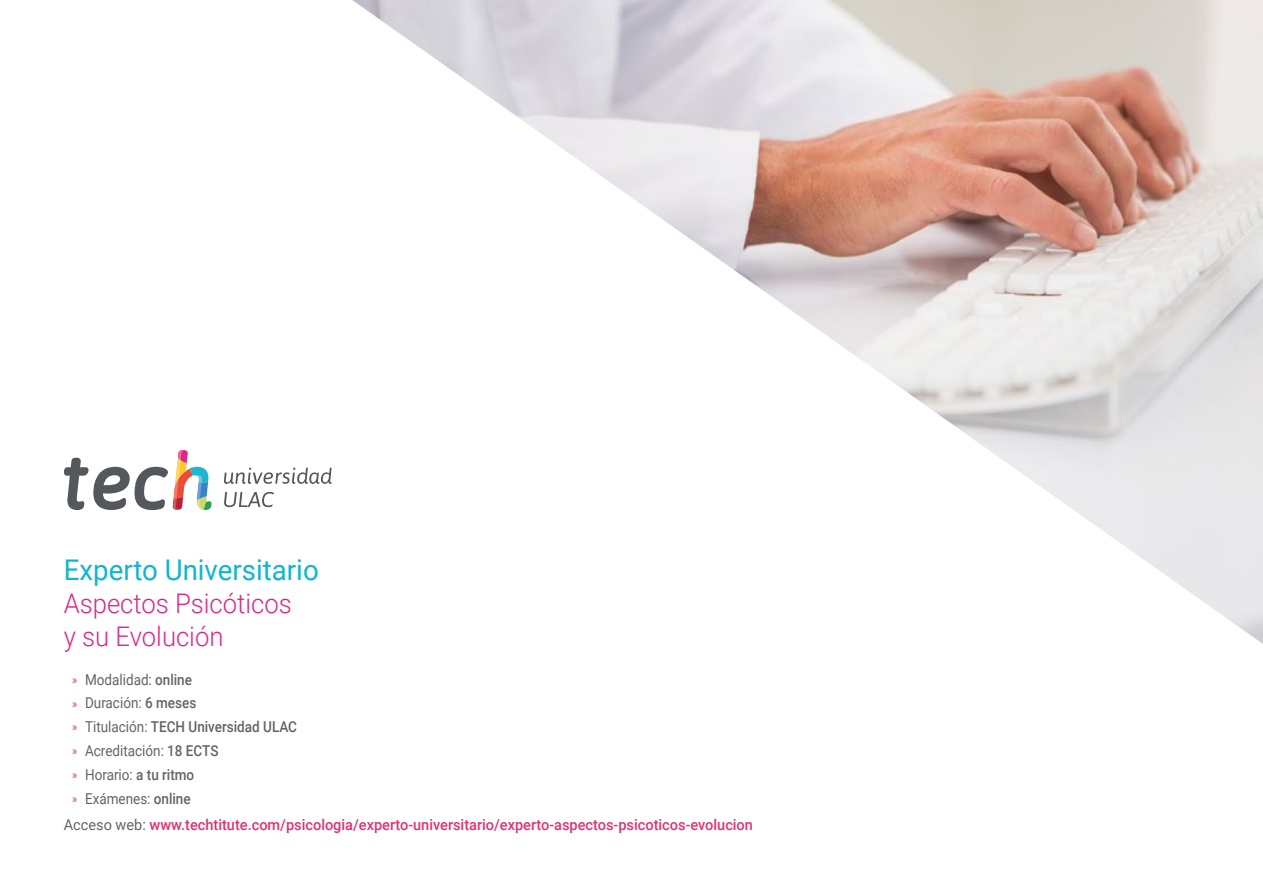
<style>
.page{position:relative;width:1263px;height:893px;background:#fff}
.page>*{position:absolute;margin:0;border:0;box-sizing:border-box;transform-origin:0 0}
.t1{font:28.5px "Roboto";color:#0fb6cf}
.t2{font:300 27px/33px "Roboto";color:#de2782;scale:.95 1}
.t3{font:15px/23.7px "Roboto";color:#61646a;scale:.9 1}
.t4{font:500 15px "Roboto";color:#df3174}
.s1{font-size:12px;color:#df3174}
.s2{font-weight:500}
.s3{font-weight:400;color:#61646a}
</style>
<div class="page">
<img style="left:352px;top:0;width:911px;height:644px">
<svg style="left:64px;top:450px;width:147px;height:60px"></svg>
<svg style="left:224px;top:468px;width:108px;height:16px"></svg>
<svg style="left:224px;top:492px;width:50px;height:15px"></svg>
<h1 class="t1" style="left:64px;top:550px;width:256px">Experto Universitario</h1>
<h2 class="t2" style="left:64px;top:586px;width:241px">Aspectos Psicóticos y su Evolución</h2>
<p class="t3" style="left:72px;top:667px;width:251px"><span class="s1">»</span> Modalidad: <span class="s2">online<br></span><span class="s1">»</span> Duración: <span class="s2">6 meses<br></span><span class="s1">»</span> Titulación: <span class="s2">TECH Universidad ULAC </span><span class="s1">»</span> Acreditación: <span class="s2">18 ECTS<br></span><span class="s1">»</span> Horario: <span class="s2">a tu ritmo<br></span><span class="s1">»</span> Exámenes: <span class="s2">online</span></p>
<p class="t4" style="left:64px;top:814px;width:691px"><span class="s3">Acceso web:</span> www.techtitute.com/psicologia/experto-universitario/experto-aspectos-psicoticos-evolucion</p>
</div>
